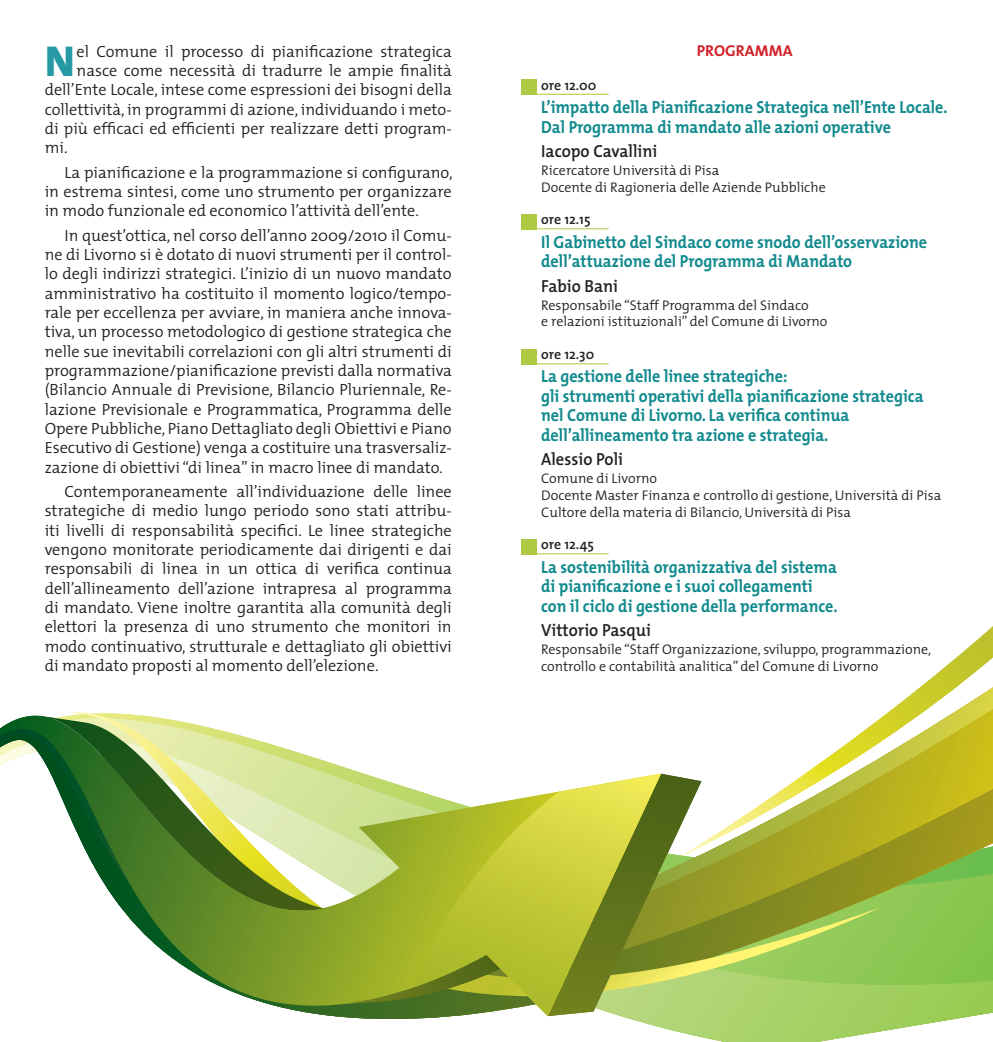
<style>
.page{position:relative;width:993px;height:1042px;background:#fff}
.page>*{position:absolute;margin:0;border:0;box-sizing:border-box;transform-origin:0 0}
.t1{font:800 43.4px "The Sans";color:#259aa5}
.t2{font:700 17.5px/19.6px "The Mix";color:#128a8e;scale:.92 1}
.t3{font:600 17.5px "The Mix";color:#231f20;scale:.95 1}
.t4{font:300 16.28px/19.2px "The Mix";color:#231f20;text-align:justify}
.t5{font:700 15.75px "The Mix";letter-spacing:.005em;color:#d1232a}
.t6{font:300 14px/16.6px "The Mix";color:#231f20}
.t7{font:600 14px "The Mix";color:#231f20}
</style>
<div class="page">
<div style="left:521px;top:80px;width:15px;height:15px;background:#adca42"></div>
<hr style="left:521px;top:94px;width:87px;height:1px;background:#adca42">
<div style="left:521px;top:214px;width:15px;height:15px;background:#adca42"></div>
<hr style="left:521px;top:228px;width:87px;height:1px;background:#adca42">
<div style="left:521px;top:539px;width:15px;height:15px;background:#adca42"></div>
<hr style="left:521px;top:553px;width:87px;height:1px;background:#adca42">
<div style="left:521px;top:349px;width:15px;height:15px;background:#adca42"></div>
<hr style="left:521px;top:363px;width:87px;height:1px;background:#adca42">
<svg style="left:645px;top:1023px;width:285px;height:19px"></svg>
<svg style="left:333px;top:856px;width:659px;height:167px;background:#9ac961"></svg>
<svg style="left:69px;top:712px;width:811px;height:288px;background:#a6bb58"></svg>
<svg style="left:660px;top:774px;width:41px;height:242px;background:#90a13f"></svg>
<svg style="left:0;top:716px;width:660px;height:300px"></svg>
<svg style="left:414px;top:774px;width:246px;height:242px;background:#aeb944"></svg>
<svg style="left:680px;top:627px;width:312px;height:229px"></svg>
<h1 class="t1" style="left:45px;top:25px;width:32px">N</h1>
<p class="t4" style="left:77px;top:41px;width:376px">el Comune il processo di pianificazione strategica</p>
<p class="t4" style="left:77px;top:60px;width:376px">nasce come necessità di tradurre le ampie finalità</p>
<p class="t4" style="left:45px;top:80px;width:408px">dell’Ente Locale, intese come espressioni dei bisogni della</p>
<p class="t4" style="left:45px;top:99px;width:408px">collettività, in programmi di azione, individuando i meto-</p>
<p class="t4" style="left:45px;top:118px;width:408px">di più efficaci ed efficienti per realizzare detti program-</p>
<p class="t4" style="left:45px;top:138px;width:24px">mi.</p>
<p class="t4" style="left:45px;top:162px;width:409px;text-indent:20px">La pianificazione e la programmazione si configurano, in estrema sintesi, come uno strumento per organizzare in modo funzionale ed economico l’attività dell’ente.</p>
<p class="t4" style="left:45px;top:225px;width:408px;text-indent:20px">In quest’ottica, nel corso dell’anno 2009/2010 il Comu&shy;ne di Livorno si è dotato di nuovi strumenti per il control&shy;lo degli indirizzi strategici. L’inizio di un nuovo mandato amministrativo ha costituito il momento logico/tempo&shy;rale per eccellenza per avviare, in maniera anche innova&shy;tiva, un processo metodologico di gestione strategica che nelle sue inevitabili correlazioni con gli altri strumenti di programmazione/pianificazione previsti dalla normativa (Bilancio Annuale di Previsione, Bilancio Pluriennale, Re&shy;lazione Previsionale e Programmatica, Programma delle Opere Pubbliche, Piano Dettagliato degli Obiettivi e Piano Esecutivo di Gestione) venga a costituire una trasversaliz&shy;zazione di obiettivi “di linea” in macro linee di mandato.</p>
<p class="t4" style="left:45px;top:481px;width:408px;text-indent:20px">Contemporaneamente all’individuazione delle linee strategiche di medio lungo periodo sono stati attribu&shy;iti livelli di responsabilità specifici. Le linee strategiche vengono monitorate periodicamente dai dirigenti e dai responsabili di linea in un ottica di verifica continua dell’allineamento dell’azione intrapresa al programma di mandato. Viene inoltre garantita alla comunità degli elettori la presenza di uno strumento che monitori in modo continuativo, strutturale e dettagliato gli obiettivi di mandato proposti al momento dell’elezione.</p>
<p class="t5" style="left:696px;top:38px;width:97px">Programma</p>
<p class="t7" style="left:541px;top:73px;width:57px">ore 12.00</p>
<p class="t2" style="left:541px;top:97px;width:443px">L’impatto della Pianificazione Strategica nell’Ente Locale.<br>Dal Programma di mandato alle azioni operative</p>
<p class="t3" style="left:541px;top:136px;width:124px">Iacopo Cavallini</p>
<p class="t6" style="left:541px;top:162px;width:286px">Ricercatore Università di Pisa<br>Docente di Ragioneria delle Aziende Pubbliche</p>
<p class="t7" style="left:541px;top:208px;width:51px">ore 12.15</p>
<p class="t2" style="left:541px;top:231px;width:421px">Il Gabinetto del Sindaco come snodo dell’osservazione dell’attuazione del Programma di Mandato</p>
<p class="t3" style="left:541px;top:271px;width:82px">Fabio Bani</p>
<p class="t6" style="left:541px;top:296px;width:288px">Responsabile “Staff Programma del Sindaco<br>e relazioni istituzionali” del Comune di Livorno</p>
<p class="t7" style="left:541px;top:342px;width:55px">ore 12.30</p>
<p class="t2" style="left:541px;top:366px;width:417px">La gestione delle linee strategiche:<br>gli strumenti operativi della pianificazione strategica nel Comune di Livorno. La verifica continua dell’allineamento tra azione e strategia.</p>
<p class="t3" style="left:541px;top:445px;width:88px">Alessio Poli</p>
<p class="t6" style="left:541px;top:470px;width:401px">Comune di Livorno<br>Docente Master Finanza e controllo di gestione, Università di Pisa<br>Cultore della materia di Bilancio, Università di Pisa</p>
<p class="t7" style="left:541px;top:533px;width:54px">ore 12.45</p>
<p class="t2" style="left:541px;top:556px;width:324px">La sostenibilità organizzativa del sistema di pianificazione e i suoi collegamenti con il ciclo di gestione della performance.</p>
<p class="t3" style="left:541px;top:615px;width:117px">Vittorio Pasqui</p>
<p class="t6" style="left:541px;top:641px;width:391px">Responsabile “Staff Organizzazione, sviluppo, programmazione, controllo e contabilità analitica” del Comune di Livorno</p>
</div>
